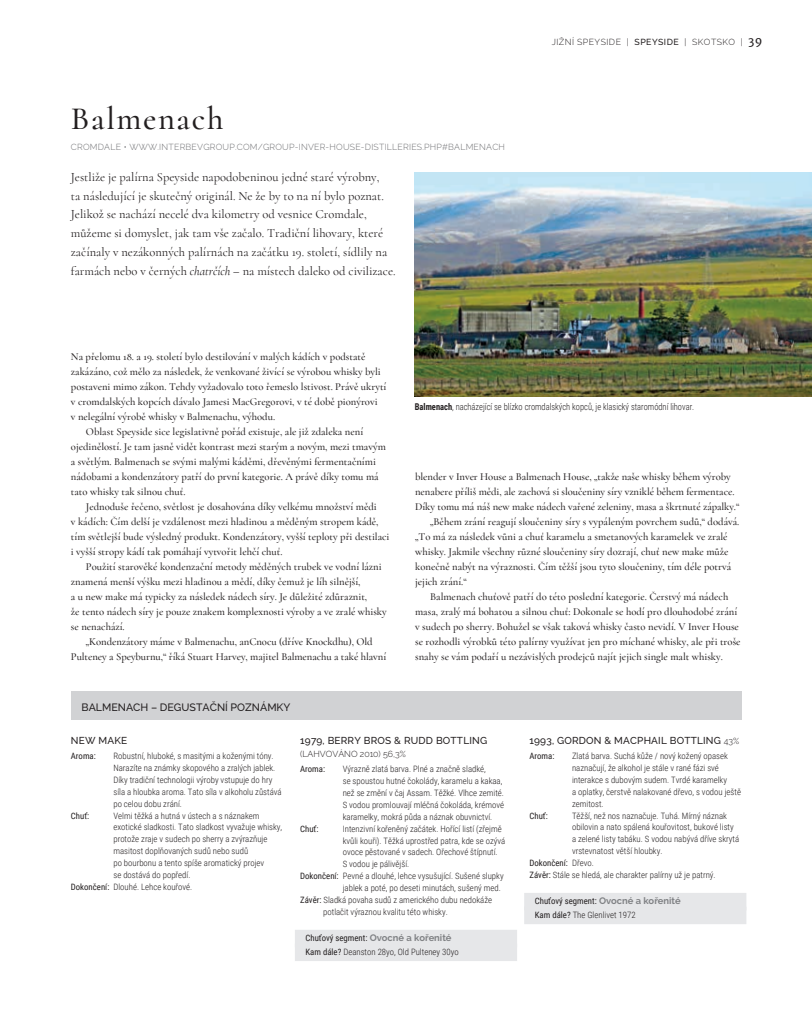
<style>
.page{position:relative;width:812px;height:1035px;background:#fff}
.page>*{position:absolute;margin:0;border:0;box-sizing:border-box;transform-origin:0 0}
.t1{font:500 32.5px "Cormorant";letter-spacing:.05em;color:#231f20}
.t2{font:12.5px/18.8px "Cormorant";color:#231f20}
.t3{font:500 10.62px "Cormorant";color:#231f20}
.t4{font:500 10.62px "Raleway";color:#231f20}
.t5{font:500 10px "Raleway";letter-spacing:.02em;color:#231f20}
.t6{font:300 9.38px "Roboto Condensed";color:#231f20;scale:.9 1}
.t7{font:300 8.75px/11.9px "Roboto Condensed";color:#231f20}
.t8{font:8.75px/13.8px "Roboto Condensed";color:#231f20}
.t9{font:300 8.75px "Raleway";letter-spacing:.025em;color:#6c6d70}
.t10{font:300 8.75px "Raleway";letter-spacing:.05em;color:#231f20}
.t11{font:300 8.75px "Raleway";color:#231f20}
.s1{font-style:italic}
.s2{font-weight:500}
.s3{font-family:"Merriweather Sans";font-weight:400;font-size:11.25px}
.s4{font-weight:700}
.s5{font-weight:400}
.s6{font-family:"Raleway";font-weight:700;font-size:9.38px;color:#808285}
.s7{font-weight:300;font-size:8.75px}
.s8{font-weight:300}
</style>
<div class="page">
<img style="left:415px;top:173px;width:396px;height:223px">
<div style="left:71px;top:692px;width:670px;height:28px;background:#d1d2d4"></div>
<div style="left:295px;top:929px;width:222px;height:18px;background:#e6e7e9"></div>
<div style="left:295px;top:943px;width:222px;height:18px;background:#e6e7e9"></div>
<div style="left:524px;top:893px;width:222px;height:17px;background:#e6e7e9"></div>
<div style="left:524px;top:906px;width:222px;height:18px;background:#e6e7e9"></div>
<h1 class="t1" style="left:71px;top:99px;width:154px">Balmenach</h1>
<p class="t9" style="left:71px;top:142px;width:435px">CROMDALE • WWW.INTERBEVGROUP.COM/GROUP-INVER-HOUSE-DISTILLERIES.PHP#BALMENACH</p>
<p class="t2" style="left:71px;top:167px;width:326px">Jestliže je palírna Speyside napodobeninou jedné staré výrobny,<br>ta následující je skutečný originál. Ne že by to na ní bylo poznat.<br>Jelikož se nachází necelé dva kilometry od vesnice Cromdale, můžeme si domyslet, jak tam vše začalo. Tradiční lihovary, které začínaly v nezákonných palírnách na začátku 19. století, sídlily na farmách nebo v černých <span class="s1">chatrčích</span> – na místech daleko od civilizace.</p>
<p class="t10" style="left:551px;top:37px;width:212px">JIŽNÍ SPEYSIDE | <span class="s2">SPEYSIDE</span> | SKOTSKO | <span class="s3">39</span></p>
<p class="t3" style="left:71px;top:350px;width:296px">Na přelomu 18. a 19. století bylo destilování v malých kádích v podstatě</p>
<p class="t3" style="left:71px;top:365px;width:311px">zakázáno, což mělo za následek, že venkované živící se výrobou whisky byli</p>
<p class="t3" style="left:71px;top:380px;width:317px">postaveni mimo zákon. Tehdy vyžadovalo toto řemeslo lstivost. Právě ukrytí</p>
<p class="t3" style="left:71px;top:395px;width:308px">v cromdalských kopcích dávalo Jamesi MacGregorovi, v té době pionýrovi</p>
<p class="t3" style="left:71px;top:410px;width:206px">v nelegální výrobě whisky v Balmenachu, výhodu.</p>
<p class="t3" style="left:86px;top:425px;width:279px">Oblast Speyside sice legislativně pořád existuje, ale již zdaleka není</p>
<p class="t3" style="left:71px;top:440px;width:316px">ojedinělostí. Je tam jasně vidět kontrast mezi starým a novým, mezi tmavým</p>
<p class="t3" style="left:71px;top:455px;width:306px">a světlým. Balmenach se svými malými káděmi, dřevěnými fermentačními</p>
<p class="t3" style="left:71px;top:470px;width:309px">nádobami a kondenzátory patří do první kategorie. A právě díky tomu má</p>
<p class="t3" style="left:71px;top:485px;width:116px">tato whisky tak silnou chuť.</p>
<p class="t3" style="left:86px;top:500px;width:292px">Jednoduše řečeno, světlost je dosahována díky velkému množství mědi</p>
<p class="t3" style="left:71px;top:515px;width:309px">v kádích: Čím delší je vzdálenost mezi hladinou a měděným stropem kádě,</p>
<p class="t3" style="left:71px;top:530px;width:320px">tím světlejší bude výsledný produkt. Kondenzátory, vyšší teploty při destilaci</p>
<p class="t3" style="left:71px;top:545px;width:213px">i vyšší stropy kádí tak pomáhají vytvořit lehčí chuť.</p>
<p class="t3" style="left:86px;top:560px;width:297px">Použití starověké kondenzační metody měděných trubek ve vodní lázni</p>
<p class="t3" style="left:71px;top:575px;width:291px">znamená menší výšku mezi hladinou a mědí, díky čemuž je líh silnější,</p>
<p class="t3" style="left:71px;top:590px;width:298px">a u new make má typicky za následek nádech síry. Je důležité zdůraznit,</p>
<p class="t3" style="left:71px;top:605px;width:317px">že tento nádech síry je pouze znakem komplexnosti výroby a ve zralé whisky</p>
<p class="t3" style="left:71px;top:620px;width:55px">se nenachází.</p>
<p class="t3" style="left:86px;top:635px;width:288px">„Kondenzátory máme v Balmenachu, anCnocu (dříve Knockdhu), Old</p>
<p class="t3" style="left:71px;top:650px;width:317px">Pulteney a Speyburnu,“ říká Stuart Harvey, majitel Balmenachu a také hlavní</p>
<p class="t4" style="left:81px;top:700px;width:210px">BALMENACH – DEGUSTAČNÍ POZNÁMKY</p>
<p class="t6" style="left:415px;top:400px;width:312px"><span class="s4">Balmenach</span>, nacházející se blízko cromdalských kopců, je klasický staromódní lihovar.</p>
<p class="t3" style="left:415px;top:470px;width:317px">blender v Inver House a Balmenach House, „takže naše whisky během výroby</p>
<p class="t3" style="left:415px;top:485px;width:321px">nenabere příliš mědi, ale zachová si sloučeniny síry vzniklé během fermentace.</p>
<p class="t3" style="left:415px;top:500px;width:326px">Díky tomu má náš new make nádech vařené zeleniny, masa a škrtnuté zápalky.“</p>
<p class="t3" style="left:430px;top:515px;width:310px">„Během zrání reagují sloučeniny síry s vypáleným povrchem sudů,“ dodává.</p>
<p class="t3" style="left:415px;top:530px;width:314px">„To má za následek vůni a chuť karamelu a smetanových karamelek ve zralé</p>
<p class="t3" style="left:415px;top:545px;width:315px">whisky. Jakmile všechny různé sloučeniny síry dozrají, chuť new make může</p>
<p class="t3" style="left:415px;top:560px;width:317px">konečně nabýt na výraznosti. Čím těžší jsou tyto sloučeniny, tím déle potrvá</p>
<p class="t3" style="left:415px;top:575px;width:53px">jejich zrání.“</p>
<p class="t3" style="left:430px;top:590px;width:299px">Balmenach chuťově patří do této poslední kategorie. Čerstvý má nádech</p>
<p class="t3" style="left:415px;top:605px;width:323px">masa, zralý má bohatou a silnou chuť: Dokonale se hodí pro dlouhodobé zrání</p>
<p class="t3" style="left:415px;top:620px;width:325px">v sudech po sherry. Bohužel se však taková whisky často nevidí. V Inver House</p>
<p class="t3" style="left:415px;top:635px;width:327px">se rozhodli výrobků této palírny využívat jen pro míchané whisky, ale při troše</p>
<p class="t3" style="left:415px;top:650px;width:309px">snahy se vám podaří u nezávislých prodejců najít jejich single malt whisky.</p>
<p class="t5" style="left:71px;top:734px;width:58px">NEW MAKE</p>
<p class="t8" style="left:71px;top:749px;width:26px">Aroma:</p>
<p class="t7" style="left:113px;top:750px;width:170px">Robustní, hluboké, s masitými a koženými tóny.<br>Narazíte na známky skopového a zralých jablek.<br>Díky tradiční technologii výroby vstupuje do hry síla a hloubka aroma. Tato síla v alkoholu zůstává po celou dobu zrání.</p>
<p class="t8" style="left:71px;top:808px;width:20px">Chuť:</p>
<p class="t7" style="left:113px;top:809px;width:147px">Velmi těžká a hutná v ústech a s náznakem</p>
<p class="t7" style="left:113px;top:821px;width:170px">exotické sladkosti. Tato sladkost vyvažuje whisky,</p>
<p class="t7" style="left:113px;top:833px;width:155px">protože zraje v sudech po sherry a zvýrazňuje</p>
<p class="t7" style="left:113px;top:845px;width:136px">masitost doplňovaných sudů nebo sudů</p>
<p class="t7" style="left:113px;top:856px;width:152px">po bourbonu a tento spíše aromatický projev</p>
<p class="t7" style="left:113px;top:868px;width:78px">se dostává do popředí.</p>
<p class="t7" style="left:71px;top:880px;width:123px"><span class="s5">Dokončení:</span> Dlouhé. Lehce kouřové.</p>
<p class="t5" style="left:300px;top:734px;width:188px">1979, BERRY BROS &amp; RUDD BOTTLING</p>
<p class="t11" style="left:300px;top:748px;width:107px">(LAHVOVÁNO 2010) 56,3%</p>
<p class="t8" style="left:300px;top:762px;width:26px">Aroma:</p>
<p class="t7" style="left:343px;top:763px;width:163px">Výrazně zlatá barva. Plné a značně sladké,<br>se spoustou hutné čokolády, karamelu a kakaa, než se změní v čaj Assam. Těžké. Vlhce zemité.<br>S vodou promlouvají mléčná čokoláda, krémové karamelky, mokrá půda a náznak obuvnictví.</p>
<p class="t8" style="left:300px;top:821px;width:20px">Chuť:</p>
<p class="t7" style="left:343px;top:822px;width:160px">Intenzivní kořeněný začátek. Hořící listí (zřejmě</p>
<p class="t7" style="left:343px;top:834px;width:164px">kvůli kouři). Těžká uprostřed patra, kde se ozývá</p>
<p class="t7" style="left:343px;top:846px;width:156px">ovoce pěstované v sadech. Ořechové štípnutí.</p>
<p class="t7" style="left:343px;top:858px;width:68px">S vodou je pálivější.</p>
<p class="t7" style="left:300px;top:870px;width:205px"><span class="s5">Dokončení:</span> Pevné a dlouhé, lehce vysušující. Sušené slupky</p>
<p class="t7" style="left:343px;top:881px;width:160px">jablek a poté, po deseti minutách, sušený med.</p>
<p class="t7" style="left:300px;top:893px;width:193px"><span class="s5">Závěr:</span> Sladká povaha sudů z amerického dubu nedokáže</p>
<p class="t7" style="left:323px;top:905px;width:126px">potlačit výraznou kvalitu této whisky.</p>
<p class="t7" style="left:305px;top:931px;width:155px;line-height:13.8px"><span class="s5">Chuťový segment:</span> <span class="s6">Ovocné a kořenité<br></span><span class="s5">Kam dále?</span> Deanston 28yo, Old Pulteney 30yo</p>
<p class="t5" style="left:529px;top:734px;width:211px">1993, GORDON &amp; MACPHAIL BOTTLING <span class="s7">43%</span></p>
<p class="t8" style="left:529px;top:749px;width:26px">Aroma:</p>
<p class="t7" style="left:572px;top:750px;width:170px">Zlatá barva. Suchá kůže / nový kožený opasek naznačují, že alkohol je stále v rané fázi své interakce s dubovým sudem. Tvrdé karamelky<br>a oplatky, čerstvě nalakované dřevo, s vodou ještě zemitost.</p>
<p class="t8" style="left:529px;top:808px;width:20px">Chuť:</p>
<p class="t7" style="left:572px;top:809px;width:156px">Těžší, než nos naznačuje. Tuhá. Mírný náznak</p>
<p class="t7" style="left:572px;top:821px;width:163px">obilovin a nato spálená kouřovitost, bukové listy</p>
<p class="t7" style="left:572px;top:833px;width:169px">a zelené listy tabáku. S vodou nabývá dříve skrytá</p>
<p class="t7" style="left:572px;top:845px;width:92px">vrstevnatost větší hloubky.</p>
<p class="t8" style="left:529px;top:855px;width:66px">Dokončení: <span class="s8">Dřevo.</span></p>
<p class="t7" style="left:529px;top:868px;width:188px"><span class="s5">Závěr:</span> Stále se hledá, ale charakter palírny už je patrný.</p>
<p class="t8" style="left:534px;top:894px;width:147px">Chuťový segment: <span class="s6">Ovocné a kořenité<br></span>Kam dále? <span class="s8">The Glenlivet 1972</span></p>
</div>
